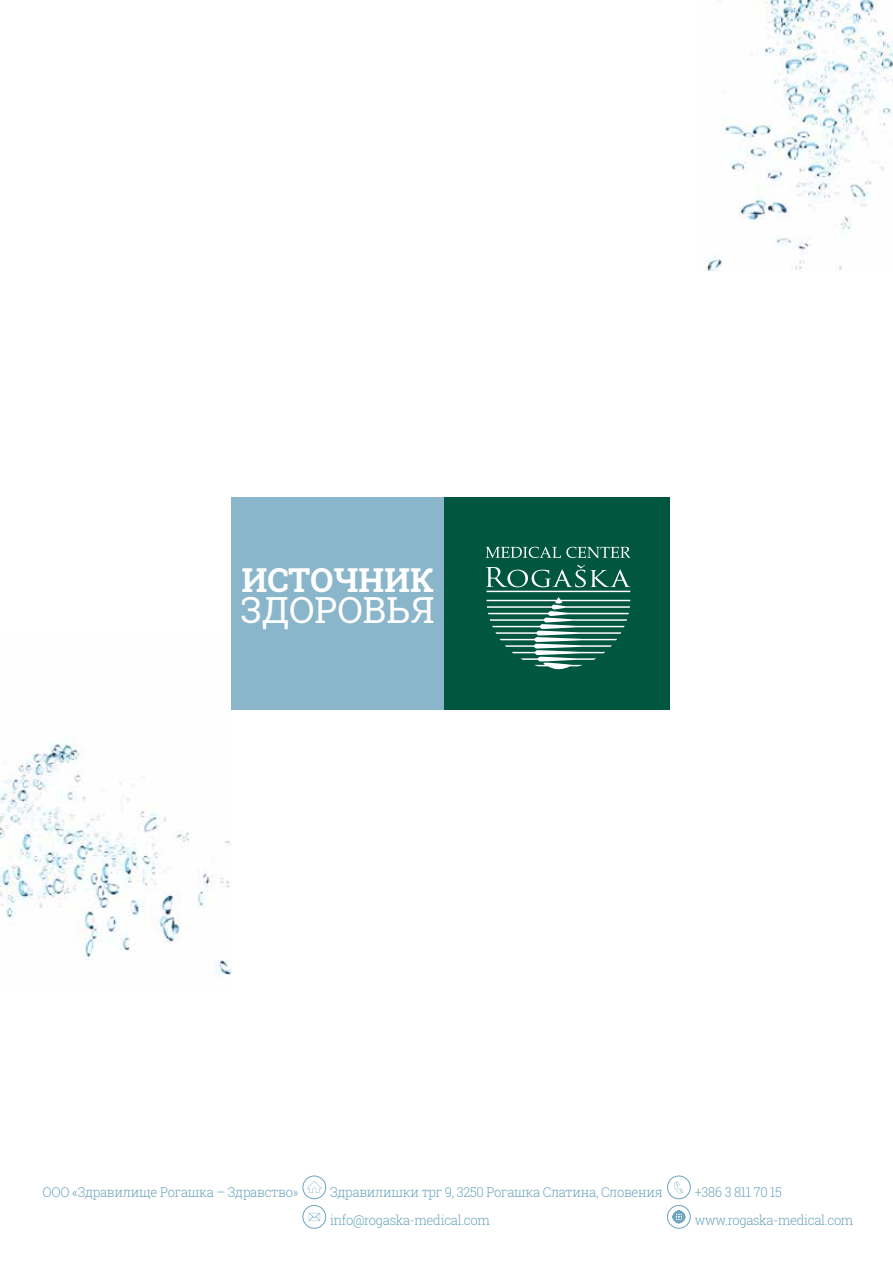
<style>
.page{position:relative;width:893px;height:1263px;background:#fff}
.page>*{position:absolute;margin:0;border:0;box-sizing:border-box;transform-origin:0 0}
.t1{font:36px "Roboto Slab";color:#fff}
.t2{font:700 33px "Roboto Slab";color:#fff}
.t3{font:300 13.5px/27.8px "Roboto Slab";letter-spacing:-.025em;color:#6ca4bd;scale:.96 1}
</style>
<div class="page">
<div style="left:444px;top:497px;width:225px;height:213px;background:#00563e"></div>
<div style="left:231px;top:497px;width:213px;height:213px;background:#89b6ca"></div>
<svg style="left:486px;top:547px;width:144px;height:11px"></svg>
<svg style="left:486px;top:565px;width:144px;height:104px"></svg>
<img style="left:706px;top:0;width:187px;height:272px">
<img style="left:0;top:735px;width:231px;height:242px">
<svg style="left:307px;top:1181px;width:14px;height:12px"></svg>
<div style="left:303px;top:1176px;width:23px;height:23px;border:1px solid #6ca4bd;border-radius:50%"></div>
<svg style="left:309px;top:1213px;width:11px;height:8px"></svg>
<div style="left:303px;top:1205px;width:23px;height:23px;border:1px solid #6ca4bd;border-radius:50%"></div>
<svg style="left:674px;top:1181px;width:10px;height:12px"></svg>
<div style="left:667px;top:1176px;width:23px;height:23px;border:1px solid #6ca4bd;border-radius:50%"></div>
<svg style="left:673px;top:1210px;width:12px;height:13px"></svg>
<div style="left:667px;top:1205px;width:23px;height:23px;border:1px solid #6ca4bd;border-radius:50%"></div>
<h2 class="t2" style="left:241px;top:557px;width:194px">ИСТОЧНИК</h2>
<h1 class="t1" style="left:240px;top:585px;width:196px">ЗДОРОВЬЯ</h1>
<p class="t3" style="left:43px;top:1178px;width:268px">ООО «Здравилище Рогашка – Здравство»</p>
<p class="t3" style="left:330px;top:1178px;width:348px">Здравилишки трг 9, 3250 Рогашка Слатина, Словения info@rogaska-medical.com</p>
<p class="t3" style="left:695px;top:1178px;width:167px">+386 3 811 70 15 www.rogaska-medical.com</p>
</div>
